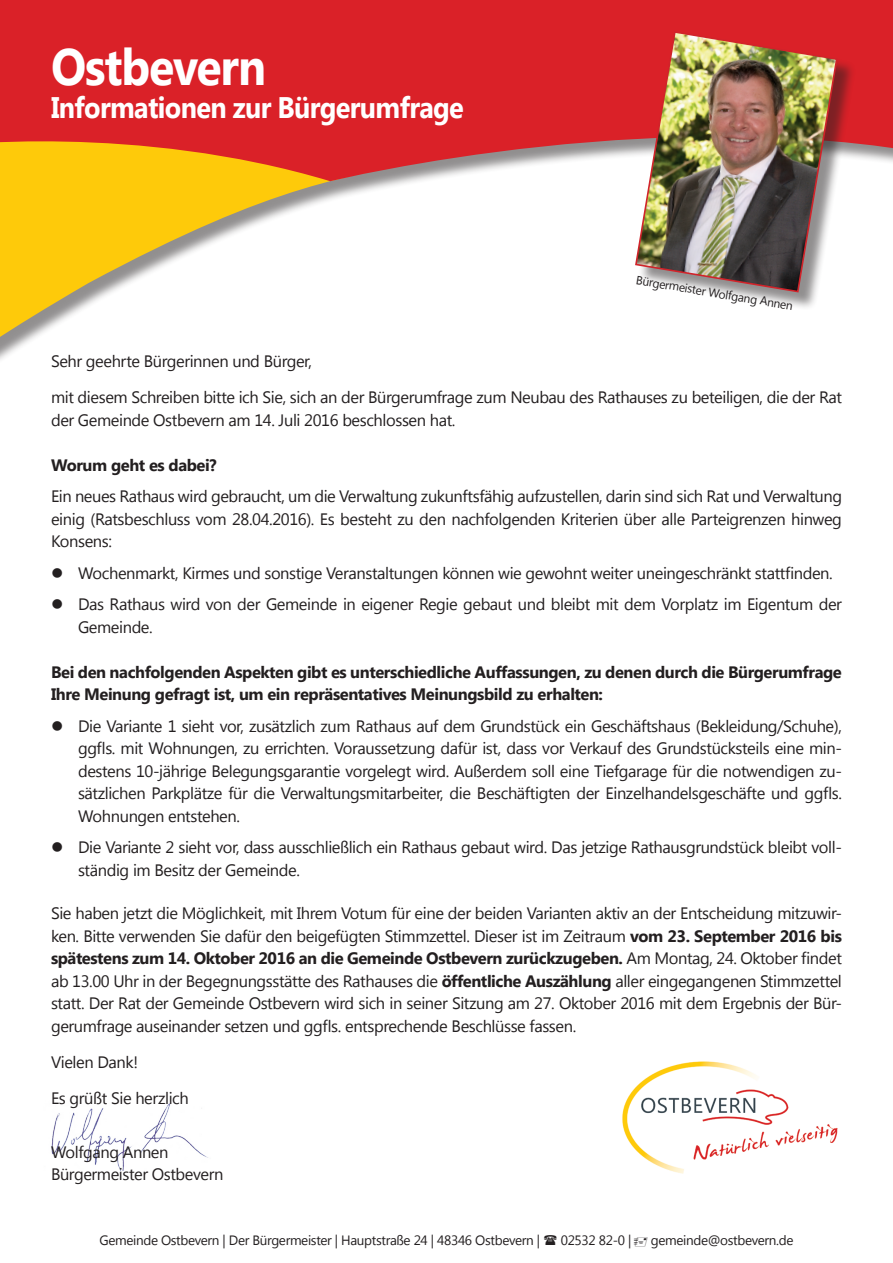
<style>
.page{position:relative;width:893px;height:1263px;background:#fff}
.page>*{position:absolute;margin:0;border:0;box-sizing:border-box;transform-origin:0 0}
.t1{font:700 51.15px "Segoe UI";letter-spacing:-.025em;color:#fff;scale:.91 1}
.t2{font:700 29.7px "Segoe UI";letter-spacing:-.025em;color:#fff;scale:.91 1}
.t3{font:16.5px/22.5px "Segoe UI";letter-spacing:-.025em;color:#231f20}
.t4{font:700 16.5px/22.5px "Segoe UI";letter-spacing:-.025em;color:#231f20}
.t5{font:13.5px "Segoe UI";letter-spacing:-.025em;color:#231f20}
.t6{font:12px "Segoe UI";color:#231f20}
.s1{font-weight:700}
</style>
<div class="page">
<svg style="left:0;top:181px;width:417px;height:179px"></svg>
<svg style="left:0;top:0;width:893px;height:181px;background:#dc3931"></svg>
<div style="left:638px;top:34px;width:218px;height:277px;background:#231f20;opacity:.5"></div>
<img style="left:634px;top:30px;width:204px;height:263px">
<img style="left:623px;top:1061px;width:215px;height:112px">
<img style="left:51px;top:1103px;width:157px;height:67px">
<p class="t1" style="left:51px;top:30px;width:238px">Ostbevern</p>
<p class="t2" style="left:51px;top:86px;width:455px">Informationen zur Bürgerumfrage</p>
<p class="t6" style="left:638px;top:271px;width:160px;rotate:10deg">Bürgermeister Wolfgang Annen</p>
<p class="t3" style="left:51px;top:349px;width:262px">Sehr geehrte Bürgerinnen und Bürger,</p>
<p class="t3" style="left:51px;top:385px;width:792px">mit diesem Schreiben bitte ich Sie, sich an der Bürgerumfrage zum Neubau des Rathauses zu beteiligen, die der Rat der Gemeinde Ostbevern am 14. Juli 2016 beschlossen hat.</p>
<p class="t4" style="left:51px;top:453px;width:167px">Worum geht es dabei?</p>
<p class="t3" style="left:51px;top:484px;width:792px;text-align:justify">Ein neues Rathaus wird gebraucht, um die Verwaltung zukunftsfähig aufzustellen, darin sind sich Rat und Verwaltung einig (Ratsbeschluss vom 28.04.2016). Es besteht zu den nachfolgenden Kriterien über alle Parteigrenzen hinweg Konsens:</p>
<p class="t3" style="left:78px;top:561px;width:756px">Wochenmarkt, Kirmes und sonstige Veranstaltungen können wie gewohnt weiter uneingeschränkt stattfinden.</p>
<p class="t3" style="left:78px;top:592px;width:765px">Das Rathaus wird von der Gemeinde in eigener Regie gebaut und bleibt mit dem Vorplatz im Eigentum der<br>Gemeinde.</p>
<p class="t4" style="left:51px;top:660px;width:792px">Bei den nachfolgenden Aspekten gibt es unterschiedliche Auffassungen, zu denen durch die Bürgerumfrage<br>Ihre Meinung gefragt ist, um ein repräsentatives Meinungsbild zu erhalten:</p>
<p class="t3" style="left:78px;top:714px;width:765px;text-align:justify">Die Variante 1 sieht vor, zusätzlich zum Rathaus auf dem Grundstück ein Geschäftshaus (Bekleidung/Schuhe), ggfls. mit Wohnungen, zu errichten. Voraussetzung dafür ist, dass vor Verkauf des Grundstücksteils eine min&shy;destens 10-jährige Belegungsgarantie vorgelegt wird. Außerdem soll eine Tiefgarage für die notwendigen zu&shy;sätzlichen Parkplätze für die Verwaltungsmitarbeiter, die Beschäftigten der Einzelhandelsgeschäfte und ggfls.<br>Wohnungen entstehen.</p>
<p class="t3" style="left:78px;top:835px;width:765px">Die Variante 2 sieht vor, dass ausschließlich ein Rathaus gebaut wird. Das jetzige Rathausgrundstück bleibt voll&shy;ständig im Besitz der Gemeinde.</p>
<p class="t3" style="left:51px;top:901px;width:792px;text-align:justify">Sie haben jetzt die Möglichkeit, mit Ihrem Votum für eine der beiden Varianten aktiv an der Entscheidung mitzuwir&shy;ken. Bitte verwenden Sie dafür den beigefügten Stimmzettel. Dieser ist im Zeitraum <span class="s1">vom 23. September 2016 bis spätestens zum 14. Oktober 2016 an die Gemeinde Ostbevern zurückzugeben.</span> Am Montag, 24. Oktober findet ab 13.00 Uhr in der Begegnungsstätte des Rathauses die <span class="s1">öffentliche Auszählung</span> aller eingegangenen Stimmzettel statt. Der Rat der Gemeinde Ostbevern wird sich in seiner Sitzung am 27. Oktober 2016 mit dem Ergebnis der Bür&shy;gerumfrage auseinander setzen und ggfls. entsprechende Beschlüsse fassen.</p>
<p class="t3" style="left:51px;top:1050px;width:89px">Vielen Dank!</p>
<p class="t3" style="left:51px;top:1086px;width:139px">Es grüßt Sie herzlich</p>
<p class="t3" style="left:51px;top:1140px;width:119px">Wolfgang Annen</p>
<p class="t3" style="left:51px;top:1162px;width:174px">Bürgermeister Ostbevern</p>
<p class="t5" style="left:99px;top:1230px;width:442px">Gemeinde Ostbevern | Der Bürgermeister | Hauptstraße 24 | 48346 Ostbevern |</p>
<p class="t5" style="left:561px;top:1230px;width:72px">02532 82-0 |</p>
<p class="t5" style="left:651px;top:1230px;width:144px">gemeinde@ostbevern.de</p>
</div>
